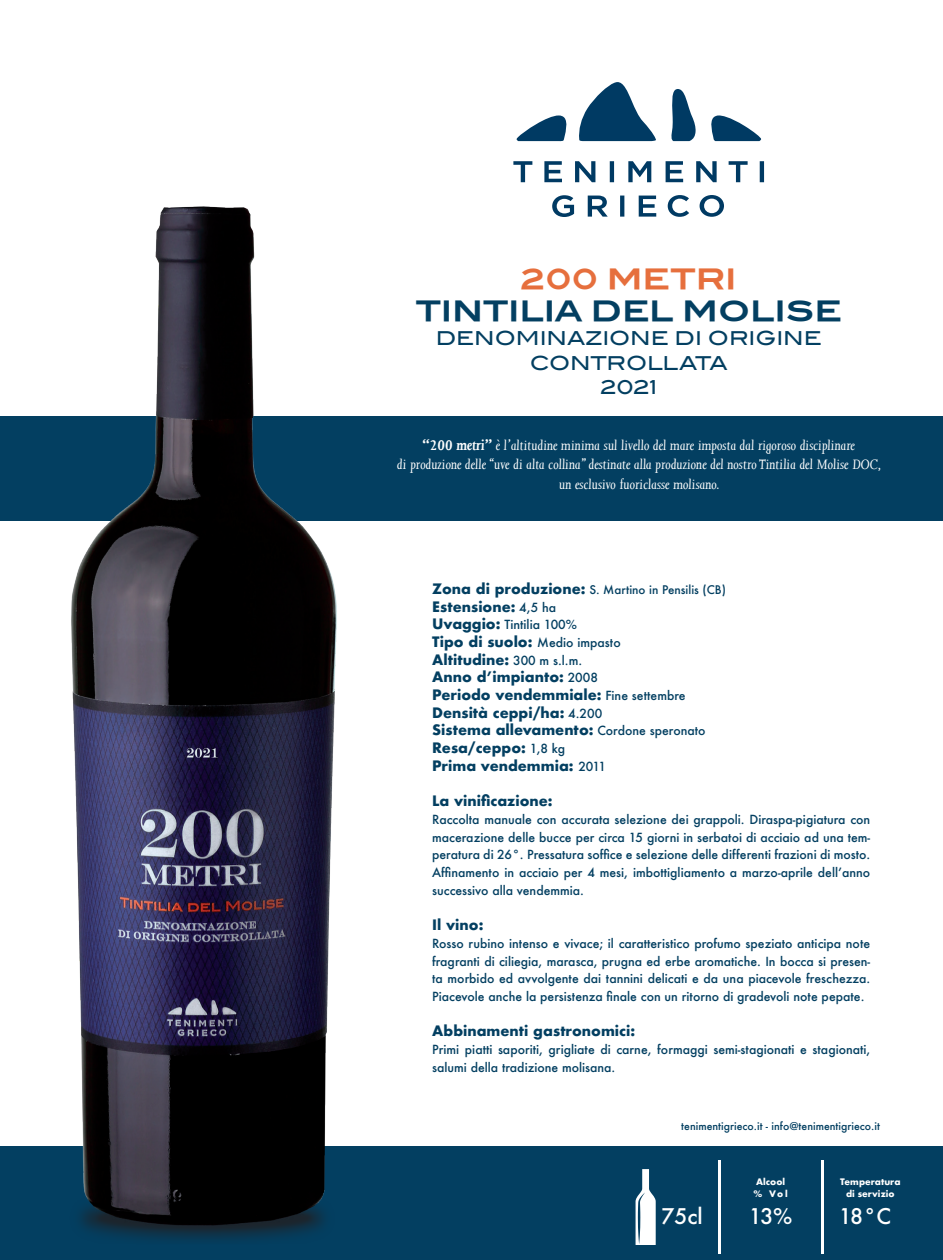
<style>
.page{position:relative;width:943px;height:1260px;background:#fff}
.page>*{position:absolute;margin:0;border:0;box-sizing:border-box;transform-origin:0 0}
.t1{font:28px "Blair ITCTT Bold";letter-spacing:-.01em;color:#033f61}
.t2{font:28px "Blair ITCTT Bold";letter-spacing:-.01em;color:#e66f3d}
.t3{font:500 21px "Futura";color:#fff}
.t4{font:500 19.25px "Blair ITC";color:#033f61}
.t5{font:italic 15.75px "Joanna";color:#fff}
.t6{font:700 14px "Futura";color:#033f61}
.t7{font:500 12.25px/17.7px "Futura";color:#033f61;text-align:justify}
.t8{font:500 11.55px "Futura";color:#033f61}
.t9{font:500 10.5px "Futura";color:#033f61}
.t10{font:700 8.75px "Futura";color:#fff}
.s1{font-weight:700}
.s2{font-weight:700;font-size:14px}
.s3{font-weight:500;font-size:12.25px}
</style>
<div class="page">
<svg style="left:516px;top:115px;width:51px;height:26px"></svg>
<svg style="left:711px;top:115px;width:50px;height:26px"></svg>
<svg style="left:579px;top:82px;width:77px;height:59px"></svg>
<svg style="left:671px;top:89px;width:24px;height:52px"></svg>
<svg style="left:513px;top:161px;width:19px;height:21px"></svg>
<svg style="left:544px;top:161px;width:18px;height:21px"></svg>
<svg style="left:575px;top:161px;width:20px;height:21px"></svg>
<div style="left:609px;top:161px;width:5px;height:21px;background:#003a63"></div>
<svg style="left:628px;top:161px;width:23px;height:21px"></svg>
<svg style="left:665px;top:161px;width:18px;height:21px"></svg>
<svg style="left:696px;top:161px;width:20px;height:21px"></svg>
<svg style="left:728px;top:161px;width:19px;height:21px"></svg>
<svg style="left:759px;top:161px;width:5px;height:21px"></svg>
<svg style="left:552px;top:195px;width:22px;height:22px"></svg>
<svg style="left:587px;top:196px;width:20px;height:21px"></svg>
<svg style="left:620px;top:196px;width:4px;height:21px"></svg>
<svg style="left:638px;top:196px;width:18px;height:21px"></svg>
<svg style="left:667px;top:195px;width:22px;height:22px"></svg>
<svg style="left:699px;top:195px;width:25px;height:22px"></svg>
<div style="left:0;top:417px;width:943px;height:104px;background:#033f61"></div>
<div style="left:0;top:1147px;width:943px;height:113px;background:#033f61"></div>
<hr style="left:718px;top:1160px;width:2px;height:93px;background:#fff">
<hr style="left:821px;top:1160px;width:2px;height:93px;background:#fff">
<svg style="left:635px;top:1169px;width:20px;height:75px"></svg>
<img style="left:63px;top:206px;width:277px;height:1033px">
<p class="t2" style="left:521px;top:262px;width:217px">200 METRI</p>
<p class="t1" style="left:415px;top:293px;width:428px">TINTILIA DEL MOLISE</p>
<p class="t4" style="left:436px;top:327px;width:387px">DENOMINAZIONE DI ORIGINE</p>
<p class="t4" style="left:530px;top:351px;width:199px">CONTROLLATA</p>
<p class="t4" style="left:600px;top:376px;width:58px">2021</p>
<p class="t5" style="left:422px;top:436px;width:434px"><span class="s1">“200 metri”</span> è l’altitudine minima sul livello del mare imposta dal rigoroso disciplinare</p>
<p class="t5" style="left:397px;top:455px;width:486px">di produzione delle “uve di alta collina” destinate alla produzione del nostro Tintilia del Molise DOC,</p>
<p class="t5" style="left:559px;top:474px;width:162px">un esclusivo fuoriclasse molisano.</p>
<p class="t8" style="left:432px;top:582px;width:295px"><span class="s2">Zona di produzione:</span> S. Martino in Pensilis (CB)</p>
<p class="t6" style="left:432px;top:596px;width:125px">Estensione: <span class="s3">4,5 ha</span></p>
<p class="t7" style="left:432px;top:616px;width:146px"><span class="s2">Uvaggio:</span> Tintilia 100%</p>
<p class="t6" style="left:432px;top:632px;width:190px">Tipo di suolo: <span class="s3">Medio impasto</span></p>
<p class="t6" style="left:432px;top:649px;width:151px">Altitudine: <span class="s3">300 m s.l.m.</span></p>
<p class="t6" style="left:432px;top:667px;width:167px">Anno d’impianto: <span class="s3">2008</span></p>
<p class="t6" style="left:432px;top:685px;width:255px">Periodo vendemmiale: <span class="s3">Fine settembre</span></p>
<p class="t6" style="left:432px;top:702px;width:172px">Densità ceppi/ha: <span class="s3">4.200</span></p>
<p class="t6" style="left:432px;top:720px;width:275px">Sistema allevamento: <span class="s3">Cordone speronato</span></p>
<p class="t6" style="left:432px;top:738px;width:135px">Resa/ceppo: <span class="s3">1,8 kg</span></p>
<p class="t6" style="left:432px;top:755px;width:175px">Prima vendemmia: <span class="s3">2011</span></p>
<p class="t6" style="left:432px;top:791px;width:122px">La vinificazione:</p>
<p class="t7" style="left:432px;top:810px;width:439px">Raccolta manuale con accurata selezione dei grappoli. Diraspa-pigiatura con macerazione delle bucce per circa 15 giorni in serbatoi di acciaio ad una tem&shy;peratura di 26°. Pressatura soffice e selezione delle differenti frazioni di mosto.<br>Affinamento in acciaio per 4 mesi, imbottigliamento a marzo-aprile dell’anno successivo alla vendemmia.</p>
<p class="t6" style="left:432px;top:915px;width:53px">Il vino:</p>
<p class="t7" style="left:432px;top:934px;width:439px">Rosso rubino intenso e vivace; il caratteristico profumo speziato anticipa note fragranti di ciliegia, marasca, prugna ed erbe aromatiche. In bocca si presen&shy;ta morbido ed avvolgente dai tannini delicati e da una piacevole freschezza.<br>Piacevole anche la persistenza finale con un ritorno di gradevoli note pepate.</p>
<p class="t6" style="left:432px;top:1021px;width:204px">Abbinamenti gastronomici:</p>
<p class="t7" style="left:432px;top:1041px;width:439px">Primi piatti saporiti, grigliate di carne, formaggi semi-stagionati e stagionati, salumi della tradizione molisana.</p>
<p class="t9" style="left:681px;top:1118px;width:200px">tenimentigrieco.it - info@tenimentigrieco.it</p>
<p class="t3" style="left:661px;top:1202px;width:43px">75cl</p>
<p class="t10" style="left:756px;top:1175px;width:30px">Alcool</p>
<p class="t10" style="left:753px;top:1187px;width:36px">% Vol</p>
<p class="t3" style="left:749px;top:1202px;width:45px">13%</p>
<p class="t10" style="left:840px;top:1175px;width:62px">Temperatura</p>
<p class="t10" style="left:846px;top:1187px;width:50px">di servizio</p>
<p class="t3" style="left:838px;top:1202px;width:54px">18°C</p>
</div>
